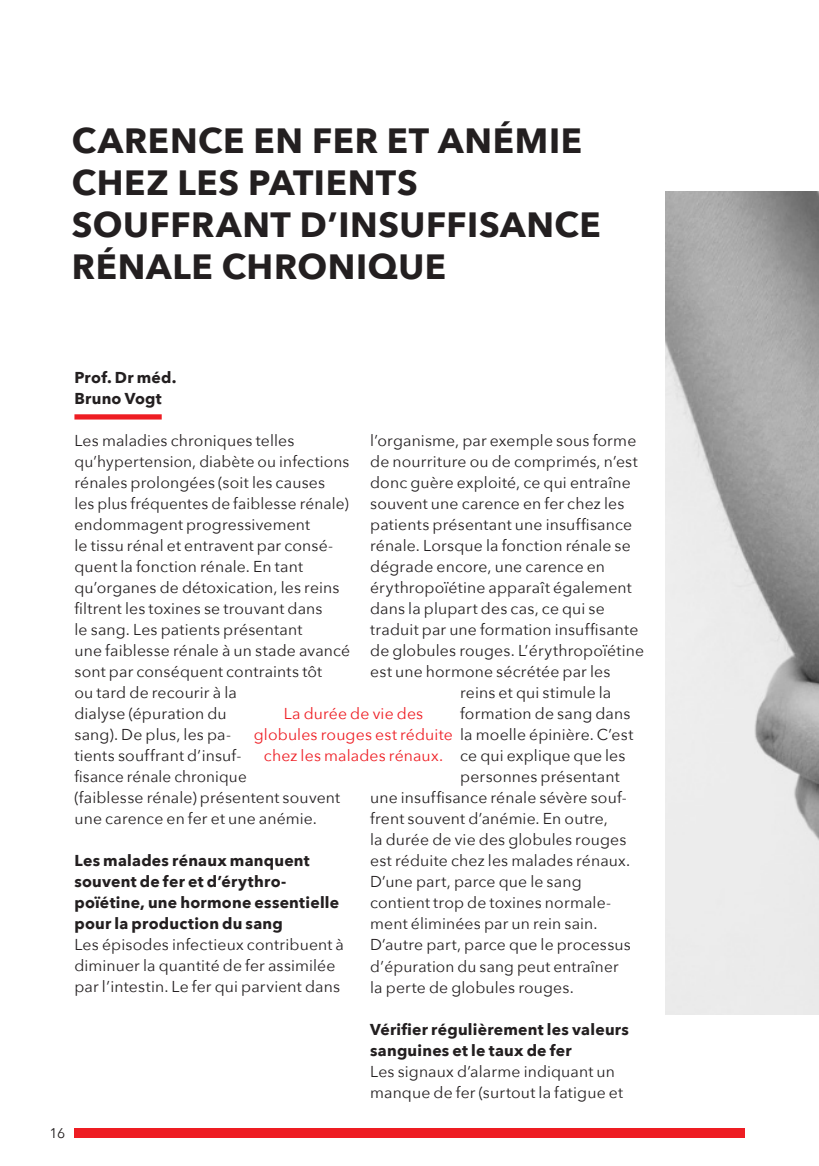
<style>
.page{position:relative;width:819px;height:1166px;background:#fff}
.page>*{position:absolute;margin:0;border:0;box-sizing:border-box;transform-origin:0 0}
.t1{font:700 35px/42px "Avenir Next";letter-spacing:.02em;color:#231f20}
.t2{font:15.75px/21px "Avenir Next";letter-spacing:.01em;color:#231f20}
.t3{font:700 15.75px/21px "Avenir Next";letter-spacing:.015em;color:#231f20}
.t4{font:15.75px/21px "Avenir Next";letter-spacing:.01em;color:#ee1d23;text-align:center}
.t5{font:14px "Avenir Next";color:#231f20}
</style>
<div class="page">
<div style="left:74px;top:1128px;width:670px;height:10px;background:#ee1d23"></div>
<img style="left:665px;top:191px;width:154px;height:823px">
<div style="left:74px;top:414px;width:88px;height:5px;background:#ee1d23"></div>
<h1 class="t1" style="left:72px;top:119px;width:530px">CARENCE EN FER ET ANÉMIE<br>CHEZ LES PATIENTS<br>SOUFFRANT D’INSUFFISANCE<br>RÉNALE CHRONIQUE</h1>
<p class="t3" style="left:74px;top:367px;width:104px">Prof. Dr méd.<br>Bruno Vogt</p>
<p class="t2" style="left:74px;top:430px;width:277px">Les maladies chroniques telles qu’hypertension, diabète ou infections rénales prolongées (soit les causes<br>les plus fréquentes de faiblesse rénale) endommagent progressivement<br>le tissu rénal et entravent par consé&shy;quent la fonction rénale. En tant qu’organes de détoxication, les reins filtrent les toxines se trouvant dans<br>le sang. Les patients présentant<br>une faiblesse rénale à un stade avancé sont par conséquent contraints tôt<br>ou tard de recourir à la<br>dialyse (épuration du<br>sang). De plus, les pa-<br>tients souffrant d’insuf-<br>fisance rénale chronique<br>(faiblesse rénale) présentent souvent une carence en fer et une anémie.</p>
<p class="t3" style="left:74px;top:850px;width:266px">Les malades rénaux manquent souvent de fer et d’érythro&shy;poïétine, une hormone essentielle pour la production du sang</p>
<p class="t2" style="left:74px;top:934px;width:271px">Les épisodes infectieux contribuent à diminuer la quantité de fer assimilée par l’intestin. Le fer qui parvient dans</p>
<p class="t2" style="left:370px;top:430px;width:268px">l’organisme, par exemple sous forme</p>
<p class="t2" style="left:370px;top:451px;width:269px">de nourriture ou de comprimés, n’est</p>
<p class="t2" style="left:370px;top:472px;width:262px">donc guère exploité, ce qui entraîne</p>
<p class="t2" style="left:370px;top:493px;width:256px">souvent une carence en fer chez les</p>
<p class="t2" style="left:370px;top:514px;width:263px">patients présentant une insuffisance</p>
<p class="t2" style="left:370px;top:535px;width:262px">rénale. Lorsque la fonction rénale se</p>
<p class="t2" style="left:370px;top:556px;width:236px">dégrade encore, une carence en</p>
<p class="t2" style="left:370px;top:577px;width:263px">érythropoïétine apparaît également</p>
<p class="t2" style="left:370px;top:598px;width:236px">dans la plupart des cas, ce qui se</p>
<p class="t2" style="left:370px;top:619px;width:270px">traduit par une formation insuffisante</p>
<p class="t2" style="left:370px;top:640px;width:275px">de globules rouges. L’érythropoïétine</p>
<p class="t2" style="left:370px;top:661px;width:242px">est une hormone sécrétée par les</p>
<p class="t2" style="left:460px;top:682px;width:153px">reins et qui stimule la</p>
<p class="t2" style="left:460px;top:703px;width:172px">formation de sang dans</p>
<p class="t2" style="left:460px;top:724px;width:175px">la moelle épinière. C’est</p>
<p class="t2" style="left:460px;top:745px;width:167px">ce qui explique que les</p>
<p class="t2" style="left:460px;top:766px;width:161px">personnes présentant</p>
<p class="t2" style="left:370px;top:787px;width:258px">une insuffisance rénale sévère souf-</p>
<p class="t2" style="left:370px;top:808px;width:239px">frent souvent d’anémie. En outre,</p>
<p class="t2" style="left:370px;top:829px;width:258px">la durée de vie des globules rouges</p>
<p class="t2" style="left:370px;top:850px;width:262px">est réduite chez les malades rénaux.</p>
<p class="t2" style="left:370px;top:871px;width:213px">D’une part, parce que le sang</p>
<p class="t2" style="left:370px;top:892px;width:242px">contient trop de toxines normale-</p>
<p class="t2" style="left:370px;top:913px;width:229px">ment éliminées par un rein sain.</p>
<p class="t2" style="left:370px;top:934px;width:262px">D’autre part, parce que le processus</p>
<p class="t2" style="left:370px;top:955px;width:250px">d’épuration du sang peut entraîner</p>
<p class="t2" style="left:370px;top:976px;width:205px">la perte de globules rouges.</p>
<p class="t3" style="left:370px;top:1018px;width:260px">Vérifier régulièrement les valeurs sanguines et le taux de fer</p>
<p class="t2" style="left:370px;top:1060px;width:254px">Les signaux d’alarme indiquant un manque de fer (surtout la fatigue et</p>
<p class="t4" style="left:254px;top:703px;width:200px">La durée de vie des globules rouges est réduite chez les malades rénaux.</p>
<p class="t5" style="left:50px;top:1121px;width:17px">16</p>
</div>
